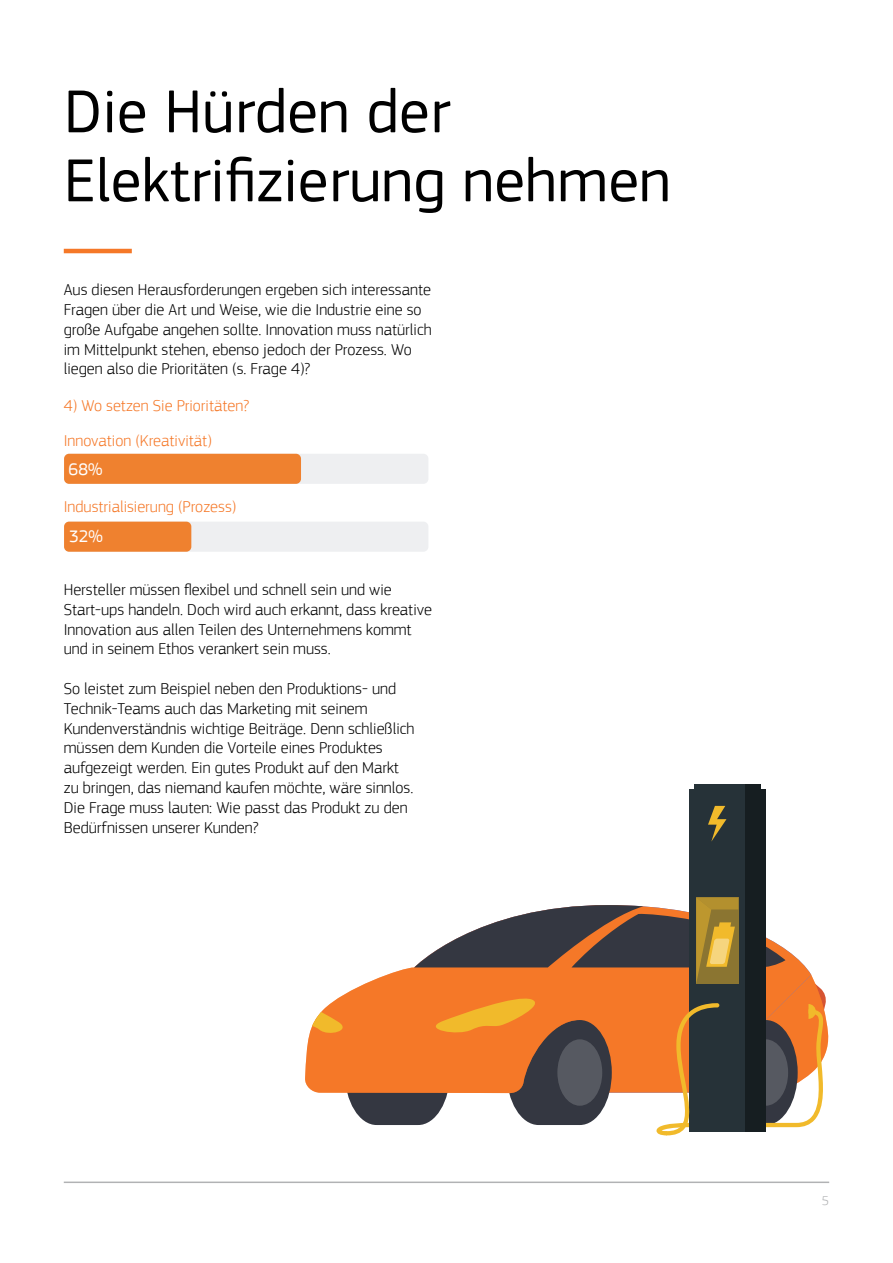
<style>
.page{position:relative;width:893px;height:1263px;background:#fff}
.page>*{position:absolute;margin:0;border:0;box-sizing:border-box;transform-origin:0 0}
.t1{font:63px/69px "PF Square Sans Pro";color:#000}
.t2{font:17.55px "PF Square Sans Pro";color:#ef812f}
.t3{font:17.55px "PF Square Sans Pro";color:#fff}
.t4{font:300 16.5px/19.8px "PF Square Sans Pro";color:#000}
.t5{font:300 16.5px/35.1px "PF Square Sans Pro";color:#f57828}
.t6{font:300 13.5px "PF Square Sans Pro";color:#b1b2b4}
</style>
<div class="page">
<hr style="left:64px;top:1181px;width:765px;height:2px;background:#b1b2b4">
<hr style="left:64px;top:249px;width:68px;height:4px;background:#f57828">
<div style="left:689px;top:789px;width:56px;height:342px;background:#263238"></div>
<div style="left:694px;top:784px;width:67px;height:5px;background:#263238"></div>
<div style="left:745px;top:784px;width:16px;height:5px;background:#161e21"></div>
<svg style="left:708px;top:806px;width:18px;height:35px"></svg>
<svg style="left:305px;top:897px;width:524px;height:238px"></svg>
<div style="left:745px;top:789px;width:20px;height:342px;background:#161e21"></div>
<div style="left:64px;top:454px;width:364px;height:30px;background:#eeeff1;border-radius:5px"></div>
<div style="left:64px;top:454px;width:237px;height:30px;background:#ef812f;border-radius:5px"></div>
<div style="left:64px;top:522px;width:364px;height:30px;background:#eeeff1;border-radius:5px"></div>
<div style="left:64px;top:522px;width:127px;height:30px;background:#ef812f;border-radius:5px"></div>
<h1 class="t1" style="left:64px;top:77px;width:609px">Die Hürden der<br>Elektrifizierung nehmen</h1>
<p class="t4" style="left:64px;top:280px;width:369px">Aus diesen Herausforderungen ergeben sich interessante Fragen über die Art und Weise, wie die Industrie eine so große Aufgabe angehen sollte. Innovation muss natürlich im Mittelpunkt stehen, ebenso jedoch der Prozess. Wo liegen also die Prioritäten (s. Frage 4)?</p>
<p class="t5" style="left:64px;top:388px;width:187px">4) Wo setzen Sie Prioritäten?<br>Innovation (Kreativität)</p>
<p class="t2" style="left:64px;top:402px;width:224px">4) Where do you place priority?</p>
<p class="t2" style="left:69px;top:431px;width:157px">Innovation (creativity)</p>
<p class="t3" style="left:69px;top:458px;width:35px">68%</p>
<p class="t3" style="left:69px;top:465px;width:35px">68%</p>
<p class="t2" style="left:69px;top:493px;width:186px">Industrialisation (process)</p>
<p class="t5" style="left:64px;top:489px;width:174px">Industrialisierung (Prozess)</p>
<p class="t3" style="left:69px;top:520px;width:35px">32%</p>
<p class="t3" style="left:69px;top:526px;width:35px">32%</p>
<p class="t4" style="left:64px;top:579px;width:370px">Hersteller müssen flexibel und schnell sein und wie Start-ups handeln. Doch wird auch erkannt, dass kreative Innovation aus allen Teilen des Unternehmens kommt und in seinem Ethos verankert sein muss.</p>
<p class="t4" style="left:64px;top:678px;width:352px">So leistet zum Beispiel neben den Produktions- und Technik-Teams auch das Marketing mit seinem Kundenverständnis wichtige Beiträge. Denn schließlich müssen dem Kunden die Vorteile eines Produktes aufgezeigt werden. Ein gutes Produkt auf den Markt zu bringen, das niemand kaufen möchte, wäre sinnlos.<br>Die Frage muss lauten: Wie passt das Produkt zu den Bedürfnissen unserer Kunden?</p>
<p class="t6" style="left:822px;top:1193px;width:9px">5</p>
</div>
